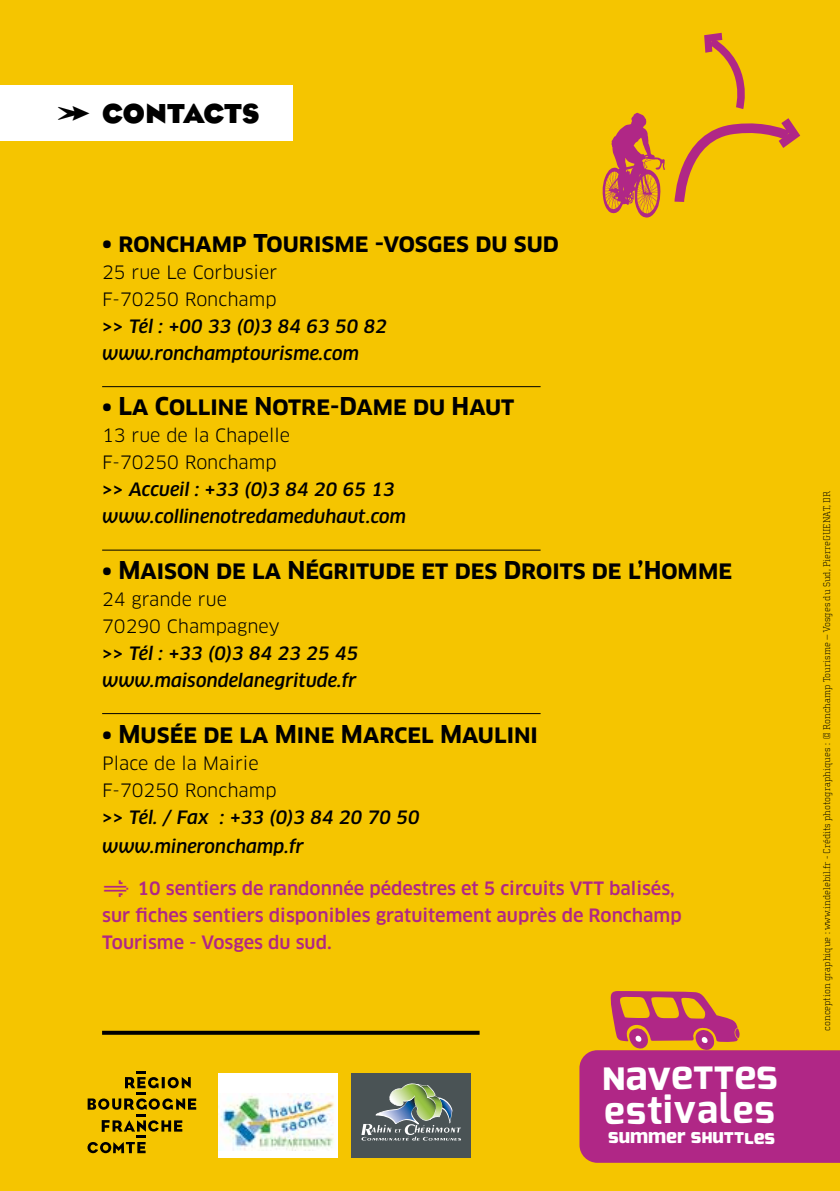
<style>
.page{position:relative;width:840px;height:1191px;background:#fff}
.page>*{position:absolute;margin:0;border:0;box-sizing:border-box;transform-origin:0 0}
.t1{font:700 41.8px "Exo";color:#fff}
.t2{font:700 39.4px "Exo";letter-spacing:.025em;color:#fff}
.t3{font:700 28px "Eagle";color:#000}
.t4{font:700 24px "Clan Pro";color:#000}
.t5{font:800 20.6px "Exo";letter-spacing:-.005em;color:#fff}
.t6{font:italic 500 18px/27px "Clan Pro";color:#000}
.t7{font:500 18px/27px "Clan Pro";color:#b02786}
.t8{font:18px/27px "Clan Pro";color:#000}
.t9{font:100 10px "Cholla Slab";color:#000}
.s1{font-family:"Fleches Left Right";font-weight:400;font-size:40.8px}
.s2{font-family:"Fleches Left Right";font-weight:400;font-size:32px}
.s3{font-size:39.4px}
.s4{font-size:19.2px}
</style>
<div class="page">
<div style="left:0;top:0;width:839px;height:1191px;background:#f5c500"></div>
<div style="left:218px;top:1073px;width:120px;height:85px;background:#fff"></div>
<img style="left:218px;top:1093px;width:117px;height:57px">
<div style="left:351px;top:1073px;width:119px;height:85px;background:#4a5355"></div>
<svg style="left:361px;top:1083px;width:100px;height:57px"></svg>
<svg style="left:579px;top:1031px;width:260px;height:132px;fill:#b02786"></svg>
<svg style="left:610px;top:991px;width:129px;height:60px"></svg>
<div style="left:0;top:85px;width:292px;height:56px;background:#fff"></div>
<svg style="left:87px;top:1071px;width:109px;height:82px"></svg>
<svg style="left:102px;top:1030px;width:377px;height:4px;fill:#000"></svg>
<svg style="left:602px;top:32px;width:197px;height:186px"></svg>
<hr style="left:102px;top:386px;width:438px;height:1px;background:#000">
<hr style="left:102px;top:549px;width:438px;height:1px;background:#000">
<hr style="left:102px;top:713px;width:438px;height:1px;background:#000">
<h3 class="t3" style="left:56px;top:98px;width:205px"><span class="s1">t</span> CONTACTS</h3>
<h3 class="t4" style="left:102px;top:229px;width:458px">• ronchamp Tourisme -vosges du sud</h3>
<p class="t8" style="left:102px;top:258px;width:176px">25 rue Le Corbusier<br>F-70250 Ronchamp</p>
<p class="t6" style="left:102px;top:312px;width:286px">&gt;&gt; Tél : +00 33 (0)3 84 63 50 82 www.ronchamptourisme.com</p>
<h3 class="t4" style="left:102px;top:392px;width:413px">• La Colline Notre-Dame du Haut</h3>
<p class="t8" style="left:102px;top:422px;width:189px">13 rue de la Chapelle<br>F-70250 Ronchamp</p>
<p class="t6" style="left:102px;top:476px;width:305px">&gt;&gt; Accueil : +33 (0)3 84 20 65 13 www.collinenotredameduhaut.com</p>
<h3 class="t4" style="left:102px;top:556px;width:631px">• Maison de la Négritude et des Droits de l’Homme</h3>
<p class="t8" style="left:102px;top:586px;width:179px">24 grande rue<br>70290 Champagney</p>
<p class="t6" style="left:102px;top:640px;width:258px">&gt;&gt; Tél : +33 (0)3 84 23 25 45 www.maisondelanegritude.fr</p>
<h3 class="t4" style="left:102px;top:720px;width:437px">• Musée de la Mine Marcel Maulini</h3>
<p class="t8" style="left:102px;top:750px;width:176px">Place de la Mairie<br>F-70250 Ronchamp</p>
<p class="t6" style="left:102px;top:803px;width:319px;line-height:28.8px">&gt;&gt; Tél. / Fax : +33 (0)3 84 20 70 50 www.mineronchamp.fr</p>
<p class="t7" style="left:102px;top:875px;width:580px"><span class="s2">j</span> 10 sentiers de randonnée pédestres et 5 circuits VTT balisés, sur fiches sentiers disponibles gratuitement auprès de Ronchamp<br>Tourisme - Vosges du sud.</p>
<h1 class="t1" style="left:601px;top:1047px;width:178px"><span class="s3">n</span>ave<span class="s3">tt</span>es</h1>
<h2 class="t2" style="left:603px;top:1084px;width:172px">estivales</h2>
<p class="t5" style="left:607px;top:1122px;width:168px">summer s<span class="s4">h</span>u<span class="s4">ttl</span>es</p>
<p class="t9" style="left:820px;top:1030px;width:541px;rotate:-90deg">conception graphique : www.indelebil.fr - Crédits photographiques : © Ronchamp Tourisme – Vosges du Sud, PierreGUENAT, DR</p>
</div>
